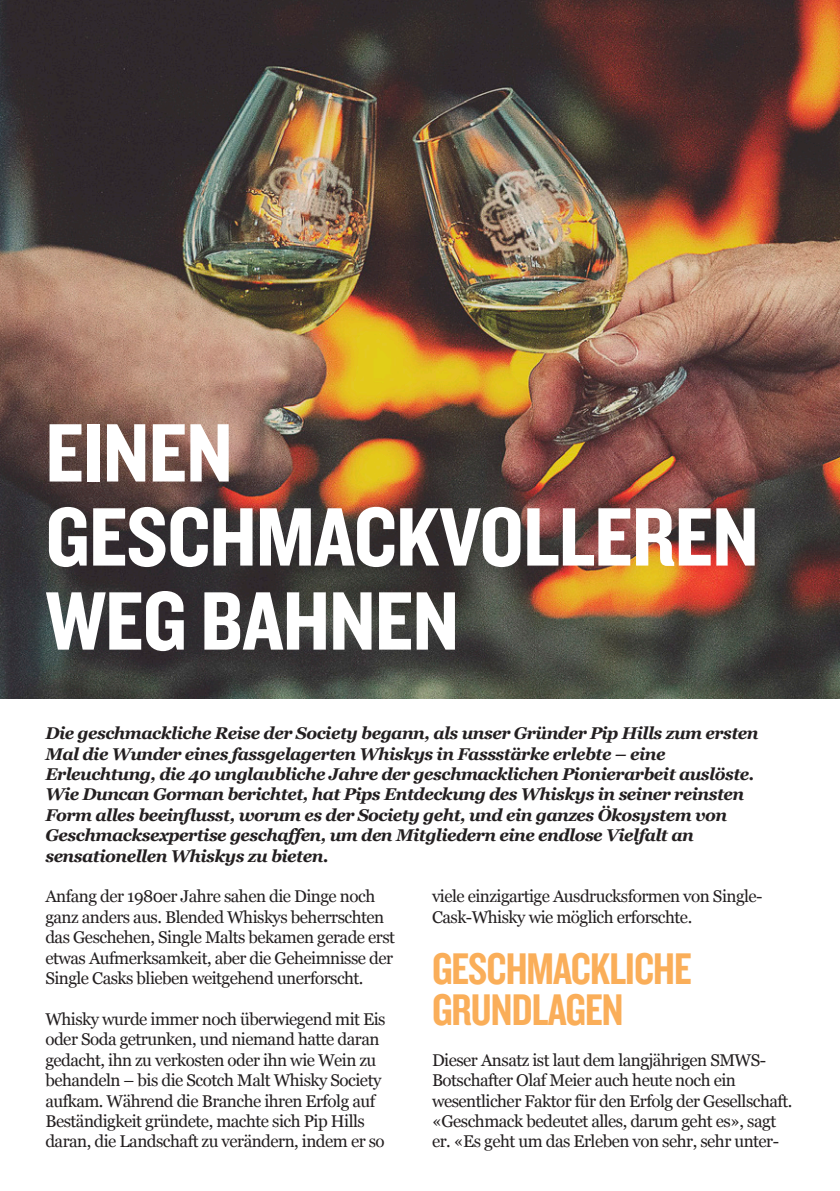
<style>
.page{position:relative;width:840px;height:1191px;background:#fff}
.page>*{position:absolute;margin:0;border:0;box-sizing:border-box;transform-origin:0 0}
.t1{font:86px/84px "Knockout 50 Welterweight";letter-spacing:-.01em;color:#fff}
.t2{font:46px/40.8px "Knockout 49 Liteweight";letter-spacing:-.02em;color:#faae59}
.t3{font:17px/20.4px "Georgia";letter-spacing:-.03em;color:#231f20}
.t4{font:italic 700 17px/20.4px "Georgia";letter-spacing:-.03em;color:#231f20}
</style>
<div class="page">
<img style="left:0;top:0;width:839px;height:698px">
<h1 class="t1" style="left:45px;top:408px;width:714px">EINEN<br>GESCHMACKVOLLEREN<br>WEG BAHNEN</h1>
<p class="t4" style="left:45px;top:722px;width:714px">Die geschmackliche Reise der Society begann, als unser Gründer Pip Hills zum ersten Mal die Wunder eines fassgelagerten Whiskys in Fassstärke erlebte – eine Erleuchtung, die 40 unglaubliche Jahre der geschmacklichen Pionierarbeit auslöste.<br>Wie Duncan Gorman berichtet, hat Pips Entdeckung des Whiskys in seiner reinsten Form alles beeinflusst, worum es der Society geht, und ein ganzes Ökosystem von Geschmacksexpertise geschaffen, um den Mitgliedern eine endlose Vielfalt an sensationellen Whiskys zu bieten.</p>
<p class="t3" style="left:45px;top:885px;width:351px">Anfang der 1980er Jahre sahen die Dinge noch ganz anders aus. Blended Whiskys beherrschten das Geschehen, Single Malts bekamen gerade erst etwas Aufmerksamkeit, aber die Geheimnisse der Single Casks blieben weitgehend unerforscht.</p>
<p class="t3" style="left:45px;top:1008px;width:341px">Whisky wurde immer noch überwiegend mit Eis oder Soda getrunken, und niemand hatte daran gedacht, ihn zu verkosten oder ihn wie Wein zu behandeln – bis die Scotch Malt Whisky Society aufkam. Während die Branche ihren Erfolg auf Beständigkeit gründete, machte sich Pip Hills daran, die Landschaft zu verändern, indem er so</p>
<p class="t3" style="left:432px;top:885px;width:332px">viele einzigartige Ausdrucksformen von Single-<br>Cask-Whisky wie möglich erforschte.</p>
<h2 class="t2" style="left:432px;top:946px;width:261px">GESCHMACKLICHE<br>GRUNDLAGEN</h2>
<p class="t3" style="left:432px;top:1049px;width:362px">Dieser Ansatz ist laut dem langjährigen SMWS-Botschafter Olaf Meier auch heute noch ein wesentlicher Faktor für den Erfolg der Gesellschaft. «Geschmack bedeutet alles, darum geht es», sagt er. «Es geht um das Erleben von sehr, sehr unter-</p>
</div>
